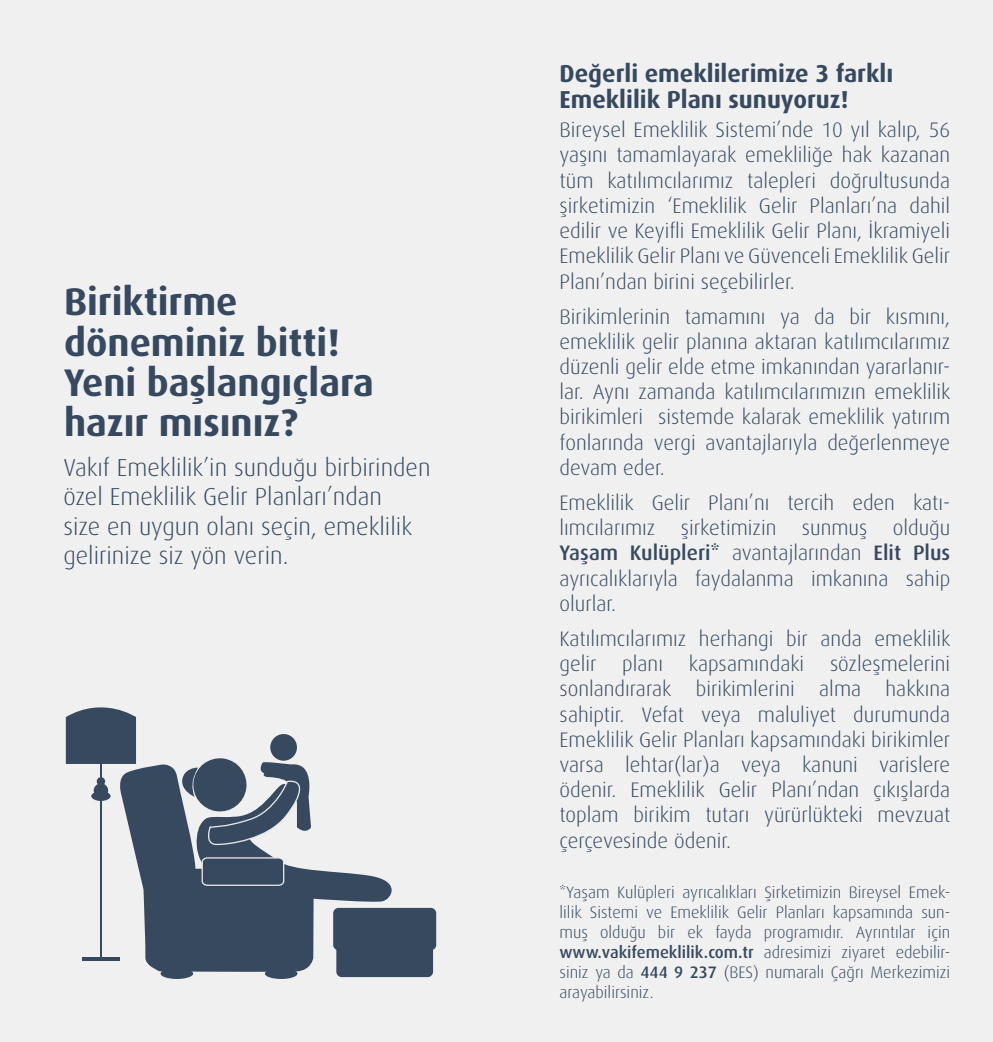
<style>
.page{position:relative;width:993px;height:1042px;background:#fff}
.page>*{position:absolute;margin:0;border:0;box-sizing:border-box;transform-origin:0 0}
.t1{font:700 38.5px/40.2px "Dax Pro";color:#36495f}
.t2{font:300 24.5px/29.4px "Dax Pro";color:#36495f}
.t3{font:700 24.5px/26.2px "Dax Pro";color:#36495f}
.t4{font:300 21px/25.2px "Dax Pro";color:#36495f;text-align:justify}
.t5{font:300 16.62px/19.9px "Dax Pro";color:#36495f;text-align:justify}
.s1{font-weight:500}
</style>
<div class="page">
<div style="left:0;top:0;width:992px;height:1042px;background:#f0f0f1"></div>
<div style="left:160px;top:968px;width:33px;height:11px;background:#36495f;border-radius:50%"></div>
<div style="left:265px;top:968px;width:32px;height:11px;background:#36495f;border-radius:50%"></div>
<div style="left:333px;top:908px;width:103px;height:42px;background:#36495f;border-radius:5px"></div>
<div style="left:336px;top:944px;width:97px;height:33px;background:#36495f;border-radius:5px"></div>
<svg style="left:66px;top:707px;width:336px;height:265px"></svg>
<h1 class="t1" style="left:64px;top:280px;width:311px">Biriktirme döneminiz bitti!<br>Yeni başlangıçlara hazır mısınız?</h1>
<p class="t2" style="left:63px;top:452px;width:368px">Vakıf Emeklilik’in sunduğu birbirinden özel Emeklilik Gelir Planları’ndan<br>size en uygun olanı seçin, emeklilik gelirinize siz yön verin.</p>
<p class="t3" style="left:559px;top:59px;width:335px">Değerli emeklilerimize 3 farklı<br>Emeklilik Planı sunuyoruz!</p>
<p class="t4" style="left:559px;top:117px;width:392px">Bireysel Emeklilik Sistemi’nde 10 yıl kalıp, 56 yaşını tamamlayarak emekliliğe hak kazanan tüm katılımcılarımız talepleri doğrultusunda şirketimizin ‘Emeklilik Gelir Planları’na dahil edilir ve Keyifli Emeklilik Gelir Planı, İkramiyeli Emeklilik Gelir Planı ve Güvenceli Emeklilik Gelir Planı’ndan birini seçebilirler.</p>
<p class="t4" style="left:559px;top:303px;width:392px">Birikimlerinin tamamını ya da bir kısmını, emeklilik gelir planına aktaran katılımcılarımız düzenli gelir elde etme imkanından yararlanır&shy;lar. Aynı zamanda katılımcılarımızın emeklilik birikimleri sistemde kalarak emeklilik yatırım fonlarında vergi avantajlarıyla değerlenmeye devam eder.</p>
<p class="t4" style="left:559px;top:489px;width:392px">Emeklilik Gelir Planı’nı tercih eden katı&shy;lımcılarımız şirketimizin sunmuş olduğu <span class="s1">Yaşam Kulüpleri*</span> avantajlarından <span class="s1">Elit Plus </span>ayrıcalıklarıyla faydalanma imkanına sahip olurlar.</p>
<p class="t4" style="left:559px;top:625px;width:392px">Katılımcılarımız herhangi bir anda emeklilik gelir planı kapsamındaki sözleşmelerini sonlandırarak birikimlerini alma hakkına sahiptir. Vefat veya maluliyet durumunda Emeklilik Gelir Planları kapsamındaki birikimler varsa lehtar(lar)a veya kanuni varislere ödenir. Emeklilik Gelir Planı’ndan çıkışlarda toplam birikim tutarı yürürlükteki mevzuat çerçevesinde ödenir.</p>
<p class="t5" style="left:559px;top:881px;width:392px">*Yaşam Kulüpleri ayrıcalıkları Şirketimizin Bireysel Emek&shy;lilik Sistemi ve Emeklilik Gelir Planları kapsamında sun&shy;muş olduğu bir ek fayda programıdır. Ayrıntılar için <span class="s1">www.vakifemeklilik.com.tr</span> adresimizi ziyaret edebilir&shy;siniz ya da <span class="s1">444 9 237</span> (BES) numaralı Çağrı Merkezimizi arayabilirsiniz.</p>
</div>
